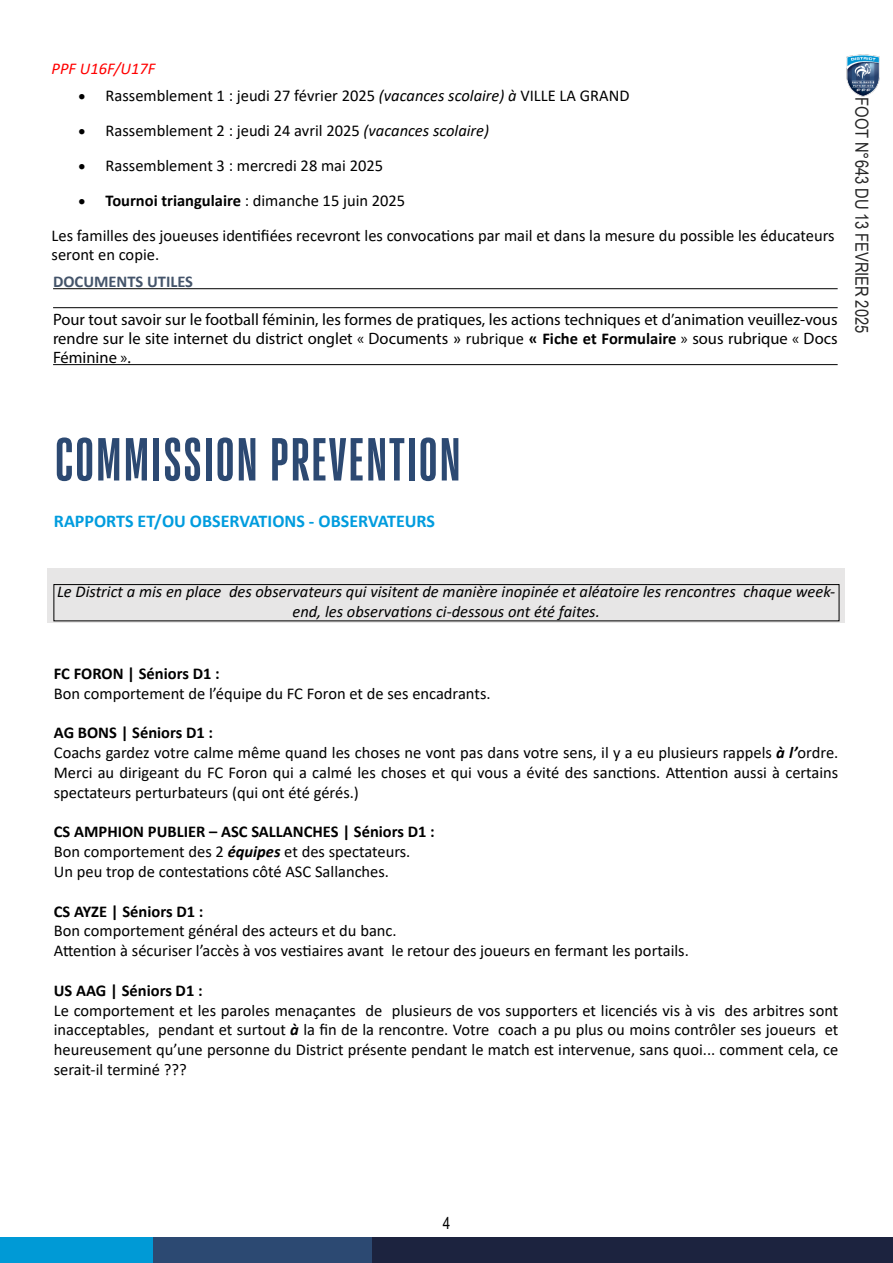
<style>
.page{position:relative;width:893px;height:1263px;background:#fff}
.page>*{position:absolute;margin:0;border:0;box-sizing:border-box;transform-origin:0 0}
.t1{font:700 60px "FFF Hero";color:#2c4972}
.t2{font:700 18px "Calibri";color:#009cde}
.t3{font:18px "Arial Narrow";color:#262626}
.t4{font:16.5px/19.8px "Calibri";color:#000}
.t5{font:16.5px/18.9px "Myriad Pro";color:#000;text-align:justify}
.t6{font:italic 16.5px/19.8px "Calibri";color:#000;text-align:center}
.t7{font:700 16.5px "Calibri";color:#000}
.t8{font:700 16.5px "Calibri";color:#44546a}
.t9{font:italic 16.5px "Calibri";color:#f00}
.t10{font:16.5px "Arial Narrow";color:#000}
.s1{font-style:italic}
.s2{font-weight:700}
.s3{font-family:"Calibri"}
.s4{font-family:"Calibri";font-weight:700}
.s5{font-weight:700;font-style:italic}
</style>
<div class="page">
<div style="left:0;top:1237px;width:893px;height:25px;background:#009ad6"></div>
<div style="left:153px;top:1237px;width:249px;height:25px;background:#2c4972"></div>
<div style="left:372px;top:1237px;width:521px;height:25px;background:#1c233f"></div>
<img style="left:846px;top:54px;width:34px;height:43px">
<hr style="left:53px;top:288px;width:785px;height:1px;background:#000">
<hr style="left:53px;top:307px;width:785px;height:1px;background:#000">
<hr style="left:53px;top:364px;width:785px;height:1px;background:#000">
<div style="left:48px;top:568px;width:797px;height:54px;background:#e7e6e6"></div>
<div style="left:53px;top:584px;width:786px;height:37px;border:1px solid #000"></div>
<p class="t9" style="left:52px;top:57px;width:105px">PPF U16F/U17F</p>
<p class="t4" style="left:79px;top:86px;width:552px">• Rassemblement 1 : jeudi 27 février 2025 <span class="s1">(vacances scolaire) à</span> VILLE LA GRAND</p>
<p class="t4" style="left:79px;top:120px;width:412px">• Rassemblement 2 : jeudi 24 avril 2025 <span class="s1">(vacances scolaire)</span></p>
<p class="t4" style="left:79px;top:155px;width:306px">• Rassemblement 3 : mercredi 28 mai 2025</p>
<p class="t4" style="left:52px;top:182px;width:785px;line-height:34.8px;text-indent:27px">• <span class="s2">Tournoi triangulaire</span> : dimanche 15 juin 2025<br>Les familles des joueuses identifiées recevront les convocations par mail et dans la mesure du possible les éducateurs</p>
<p class="t4" style="left:52px;top:245px;width:109px">seront en copie.</p>
<p class="t8" style="left:53px;top:270px;width:142px">DOCUMENTS UTILES</p>
<p class="t5" style="left:53px;top:310px;width:786px">Pour tout savoir sur le football féminin, les formes de pratiques, les actions techniques et d’animation veuillez-vous rendre sur le site internet du district onglet « Documents <span class="s3">» rubrique</span> <span class="s4">« Fiche et Formulaire</span> » sous rubrique « Docs Féminine ».</p>
<p class="t3" style="left:875px;top:97px;width:237px;rotate:90deg">FOOT N°643 DU 13 FEVRIER 2025</p>
<h1 class="t1" style="left:54px;top:427px;width:409px">COMMISSION PREVENTION</h1>
<p class="t2" style="left:54px;top:509px;width:383px">RAPPORTS ET/OU OBSERVATIONS - OBSERVATEURS</p>
<p class="t6" style="left:57px;top:581px;width:780px">Le District a mis en place des observateurs qui visitent de manière inopinée et aléatoire les rencontres chaque week&shy;end, les observations ci-dessous ont été faites.</p>
<p class="t7" style="left:54px;top:662px;width:167px">FC FORON | Séniors D1 :</p>
<p class="t4" style="left:54px;top:683px;width:438px">Bon comportement de l’équipe du FC Foron et de ses encadrants.</p>
<p class="t4" style="left:54px;top:722px;width:786px"><span class="s2">AG BONS | Séniors D1 :<br></span>Coachs gardez votre calme même quand les choses ne vont pas dans votre sens, il y a eu plusieurs rappels <span class="s5">à l’</span>ordre.<br>Merci au dirigeant du FC Foron qui a calmé les choses et qui vous a évité des sanctions. Attention aussi à certains spectateurs perturbateurs (qui ont été gérés.)</p>
<p class="t4" style="left:54px;top:821px;width:382px"><span class="s2">CS AMPHION PUBLIER – ASC SALLANCHES | Séniors D1 :<br></span>Bon comportement des 2 <span class="s5">équipes</span> et des spectateurs.<br>Un peu trop de contestations côté ASC Sallanches.</p>
<p class="t7" style="left:54px;top:899px;width:151px">CS AYZE | Séniors D1 :</p>
<p class="t4" style="left:54px;top:920px;width:636px">Bon comportement général des acteurs et du banc.<br>Attention à sécuriser l’accès à vos vestiaires avant le retour des joueurs en fermant les portails.</p>
<p class="t7" style="left:54px;top:978px;width:150px">US AAG | Séniors D1 :</p>
<p class="t4" style="left:54px;top:1000px;width:786px;text-align:justify">Le comportement et les paroles menaçantes de plusieurs de vos supporters et licenciés vis à vis des arbitres sont inacceptables, pendant et surtout <span class="s5">à</span> la fin de la rencontre. Votre coach a pu plus ou moins contrôler ses joueurs et heureusement qu’une personne du District présente pendant le match est intervenue, sans quoi... comment cela, ce serait-il terminé ???</p>
<p class="t10" style="left:443px;top:1210px;width:9px">4</p>
</div>
